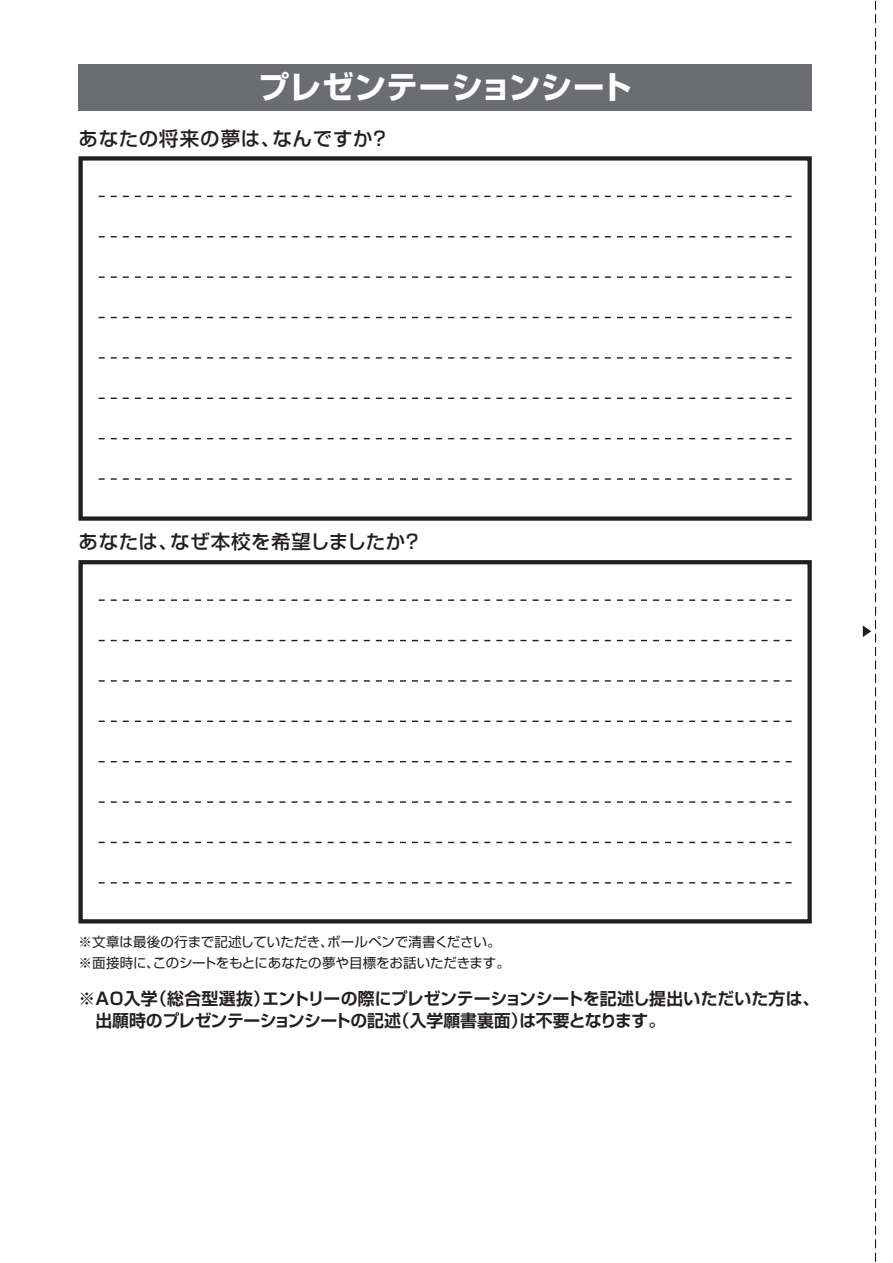
<style>
.page{position:relative;width:893px;height:1263px;background:#fff}
.page>*{position:absolute;margin:0;border:0;box-sizing:border-box;transform-origin:0 0}
.t1{font:31.5px "Shin Go Pr 6 Bold 90 msp RKSJ H";letter-spacing:.015em;color:#fff}
.t2{font:19.5px "Shin Go Pr 6 Medium 90 msp RKSJ H";letter-spacing:.035em;color:#231f20}
.t3{font:16.95px/21.3px "Shin Go Pr 6 De Bold 90 msp RKSJ H";letter-spacing:-.005em;color:#231f20}
.t4{font:13.5px/21px "Shin Go Pr 5 Regular 90 msp RKSJ H";letter-spacing:-.01em;color:#231f20}
</style>
<div class="page">
<svg style="left:863px;top:0;width:13px;height:1262px"></svg>
<div style="left:78px;top:156px;width:734px;height:365px;border:4px solid #231f20"></div>
<svg style="left:99px;top:196px;width:692px;height:1px"></svg>
<svg style="left:99px;top:236px;width:692px;height:1px"></svg>
<svg style="left:99px;top:276px;width:692px;height:2px"></svg>
<svg style="left:99px;top:317px;width:692px;height:1px"></svg>
<svg style="left:99px;top:357px;width:692px;height:2px"></svg>
<svg style="left:99px;top:398px;width:692px;height:1px"></svg>
<svg style="left:99px;top:438px;width:692px;height:1px"></svg>
<svg style="left:99px;top:478px;width:692px;height:2px"></svg>
<div style="left:78px;top:560px;width:734px;height:364px;border:4px solid #231f20"></div>
<svg style="left:99px;top:599px;width:692px;height:2px"></svg>
<svg style="left:99px;top:640px;width:692px;height:1px"></svg>
<svg style="left:99px;top:680px;width:692px;height:2px"></svg>
<svg style="left:99px;top:721px;width:692px;height:1px"></svg>
<svg style="left:99px;top:761px;width:692px;height:1px"></svg>
<svg style="left:99px;top:801px;width:692px;height:2px"></svg>
<svg style="left:99px;top:842px;width:692px;height:1px"></svg>
<svg style="left:99px;top:882px;width:692px;height:2px"></svg>
<div style="left:78px;top:64px;width:734px;height:47px;background:#6c6d70"></div>
<h1 class="t1" style="left:258px;top:76px;width:375px">プレゼンテーションシート</h1>
<p class="t2" style="left:78px;top:131px;width:312px">あなたの将来の夢は、なんですか？</p>
<p class="t2" style="left:78px;top:535px;width:345px">あなたは、なぜ本校を希望しましたか？</p>
<p class="t4" style="left:78px;top:933px;width:433px">※文章は最後の行まで記述していただき、ボールペンで清書ください。※面接時に、このシートをもとにあなたの夢や目標をお話いただきます。</p>
<p class="t3" style="left:95px;top:991px;width:725px;text-indent:-17px">※AO入学（総合型選抜）エントリーの際にプレゼンテーションシートを記述し提出いただいた方は、出願時のプレゼンテーションシートの記述（入学願書裏面）は不要となります。</p>
</div>
